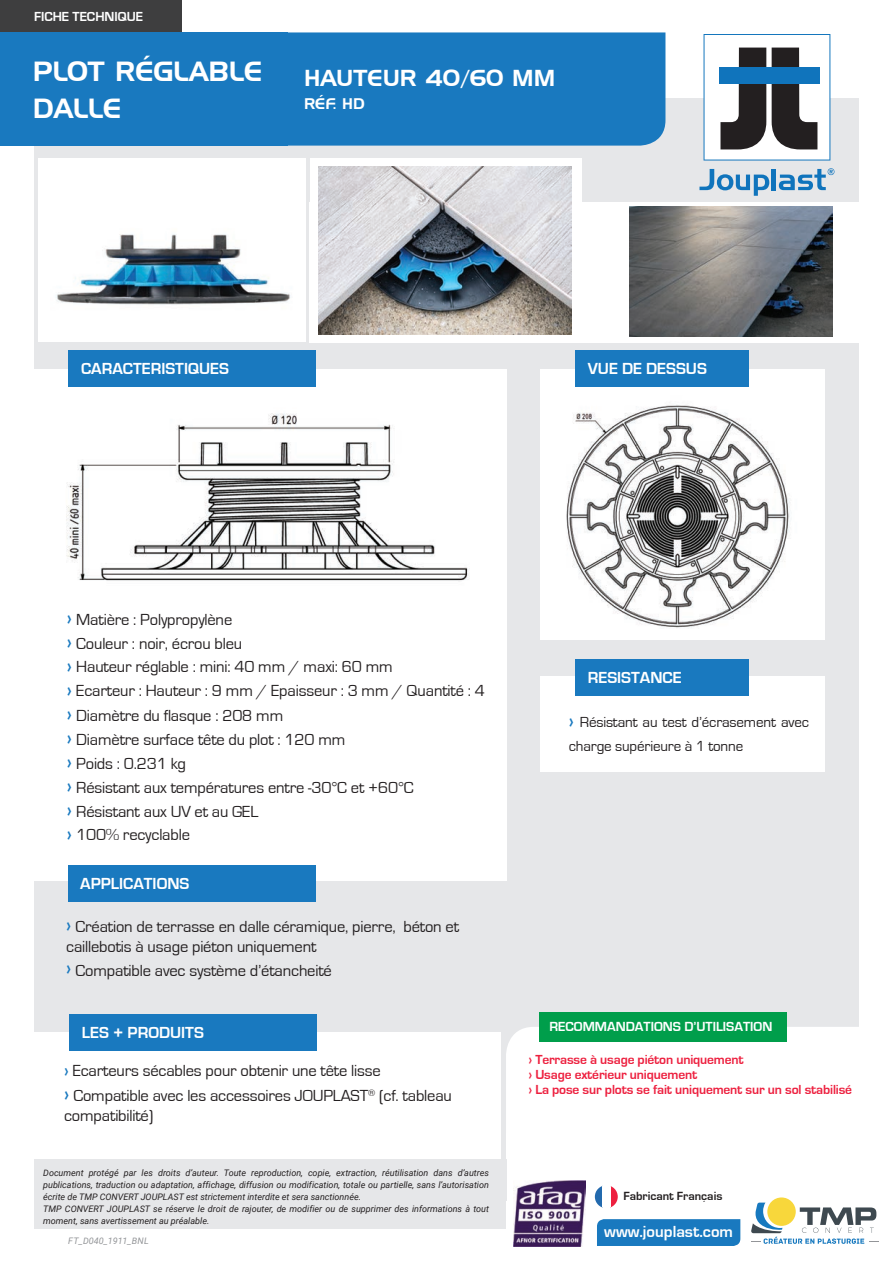
<style>
.page{position:relative;width:893px;height:1263px;background:#fff}
.page>*{position:absolute;margin:0;border:0;box-sizing:border-box;transform-origin:0 0}
.t1{font:27px/37.5px "Handel Gothic BT";color:#fff}
.t2{font:22.5px "Handel Gothic BT";color:#fff}
.t3{font:16.5px/24px "Eurostile";letter-spacing:-.01em;color:#231f20}
.t4{font:700 16.5px "Eurostile";color:#fff}
.t5{font:15px/24px "Eurostile";letter-spacing:-.01em;color:#231f20}
.t6{font:15px "Handel Gothic BT";color:#fff}
.t7{font:700 13.65px "Eurostile";color:#fff}
.t8{font:700 13.5px/15px "Eurostile";letter-spacing:-.01em;color:#ed203f}
.t9{font:700 13.5px "Eurostile";color:#fff}
.t10{font:700 12.15px "Eurostile";color:#231f20}
.t11{font:italic 9px/12px "Roboto";color:#231f20}
.t12{font:italic 9px "Roboto";color:#939598}
.s1{font-weight:700;font-size:18px;color:#1979bf}
.s2{font-weight:700;color:#1979bf}
</style>
<div class="page">
<div style="left:34px;top:99px;width:825px;height:1130px;background:#e6e7e9"></div>
<div style="left:33px;top:1032px;width:468px;height:127px;background:#fff"></div>
<div style="left:310px;top:202px;width:583px;height:140px;background:#fff"></div>
<div style="left:310px;top:159px;width:271px;height:164px;background:#fff"></div>
<div style="left:0;top:0;width:181px;height:32px;background:#3e3e3f"></div>
<div style="left:0;top:369px;width:506px;height:512px;background:#fff"></div>
<div style="left:69px;top:350px;width:247px;height:36px;background:#1979bf"></div>
<div style="left:540px;top:369px;width:285px;height:271px;background:#fff"></div>
<div style="left:575px;top:351px;width:173px;height:36px;background:#1979bf"></div>
<div style="left:506px;top:1027px;width:353px;height:107px;background:#fff"></div>
<div style="left:506px;top:1134px;width:387px;height:129px;background:#fff"></div>
<div style="left:539px;top:1012px;width:247px;height:30px;background:#009e4b"></div>
<div style="left:68px;top:865px;width:248px;height:36px;background:#1979bf"></div>
<div style="left:7px;top:32px;width:281px;height:114px;background:#1979bf"></div>
<div style="left:288px;top:32px;width:377px;height:114px;background:#1979bf"></div>
<div style="left:540px;top:677px;width:285px;height:95px;background:#fff"></div>
<div style="left:575px;top:660px;width:173px;height:36px;background:#1979bf"></div>
<div style="left:69px;top:1014px;width:248px;height:36px;background:#1979bf"></div>
<div style="left:38px;top:159px;width:268px;height:183px;background:#fff"></div>
<img style="left:629px;top:206px;width:204px;height:130px">
<img style="left:66px;top:413px;width:404px;height:168px">
<img style="left:566px;top:405px;width:224px;height:223px">
<img style="left:319px;top:166px;width:252px;height:168px">
<svg style="left:703px;top:34px;width:127px;height:127px"></svg>
<div style="left:719px;top:68px;width:101px;height:16px;background:#1074bc"></div>
<svg style="left:699px;top:169px;width:70px;height:27px"></svg>
<hr style="left:772px;top:169px;width:4px;height:21px;background:#1074bc">
<svg style="left:779px;top:168px;width:55px;height:22px"></svg>
<div style="left:0;top:32px;width:9px;height:114px;background:#1979bf"></div>
<div style="left:597px;top:1219px;width:143px;height:27px;background:#1979bf"></div>
<svg style="left:595px;top:1186px;width:7px;height:22px"></svg>
<svg style="left:610px;top:1186px;width:8px;height:22px"></svg>
<img style="left:56px;top:234px;width:235px;height:71px">
<svg style="left:751px;top:1197px;width:128px;height:47px"></svg>
<img style="left:514px;top:1180px;width:71px;height:66px">
<p class="t9" style="left:34px;top:9px;width:111px">FICHE TECHNIQUE</p>
<h1 class="t1" style="left:33px;top:52px;width:231px">PLOT RÉGLABLE<br>DALLE</h1>
<h2 class="t2" style="left:304px;top:65px;width:253px">HAUTEUR 40/60 MM</h2>
<p class="t6" style="left:304px;top:94px;width:62px">RÉF. HD</p>
<p class="t4" style="left:81px;top:359px;width:149px">CARACTERISTIQUES</p>
<p class="t4" style="left:588px;top:360px;width:121px">VUE DE DESSUS</p>
<p class="t3" style="left:67px;top:608px;width:177px"><span class="s1">›</span> Matière : Polypropylène<br><span class="s1">›</span> Couleur : noir, écrou bleu</p>
<p class="t3" style="left:67px;top:654px;width:419px"><span class="s1">›</span> Hauteur réglable : mini: 40 mm / maxi: 60 mm<br><span class="s1">›</span> Ecarteur : Hauteur : 9 mm / Epaisseur : 3 mm / Quantité : 4</p>
<p class="t3" style="left:67px;top:704px;width:348px"><span class="s1">›</span> Diamètre du flasque : 208 mm<br><span class="s1">›</span> Diamètre surface tête du plot : 120 mm<br><span class="s1">›</span> Poids : 0.231 kg<br><span class="s1">›</span> Résistant aux températures entre -30°C et +60°C <span class="s1">›</span> Résistant aux UV et au GEL</p>
<p class="t3" style="left:67px;top:822px;width:125px"><span class="s1">›</span> 100% recyclable</p>
<p class="t4" style="left:80px;top:874px;width:111px">APPLICATIONS</p>
<p class="t3" style="left:66px;top:917px;width:394px;line-height:19.5px"><span class="s1">›</span> Création de terrasse en dalle céramique, pierre, béton et caillebotis à usage piéton uniquement</p>
<p class="t3" style="left:66px;top:959px;width:267px"><span class="s1">›</span> Compatible avec système d’étancheité</p>
<p class="t4" style="left:588px;top:669px;width:95px">RESISTANCE</p>
<p class="t5" style="left:569px;top:710px;width:242px"><span class="s1">›</span> Résistant au test d’écrasement avec charge supérieure à 1 tonne</p>
<p class="t4" style="left:82px;top:1023px;width:123px">LES + PRODUITS</p>
<p class="t3" style="left:64px;top:1058px;width:389px;line-height:25.5px"><span class="s2">›</span> Ecarteurs sécables pour obtenir une tête lisse<br><span class="s1">›</span> Compatible avec les accessoires JOUPLAST<sup>®</sup> (cf. tableau</p>
<p class="t3" style="left:64px;top:1103px;width:91px">compatibilité)</p>
<p class="t11" style="left:43px;top:1166px;width:447px">Document protégé par les droits d’auteur. Toute reproduction, copie, extraction, réutilisation dans d’autres publications, traduction ou adaptation, affichage, diffusion ou modification, totale ou partielle, sans l’autorisation écrite de TMP CONVERT JOUPLAST est strictement interdite et sera sanctionnée.<br>TMP CONVERT JOUPLAST se réserve le droit de rajouter, de modifier ou de supprimer des informations à tout moment, sans avertissement au préalable.</p>
<p class="t12" style="left:68px;top:1234px;width:82px">FT_D040_1911_BNL</p>
<p class="t7" style="left:549px;top:1019px;width:224px">RECOMMANDATIONS D’UTILISATION</p>
<p class="t8" style="left:528px;top:1052px;width:325px">› Terrasse à usage piéton uniquement<br>› Usage extérieur uniquement<br>› La pose sur plots se fait uniquement sur un sol stabilisé</p>
<p class="t10" style="left:623px;top:1189px;width:100px">Fabricant Français</p>
<p class="t4" style="left:604px;top:1223px;width:130px">www.jouplast.com</p>
</div>
